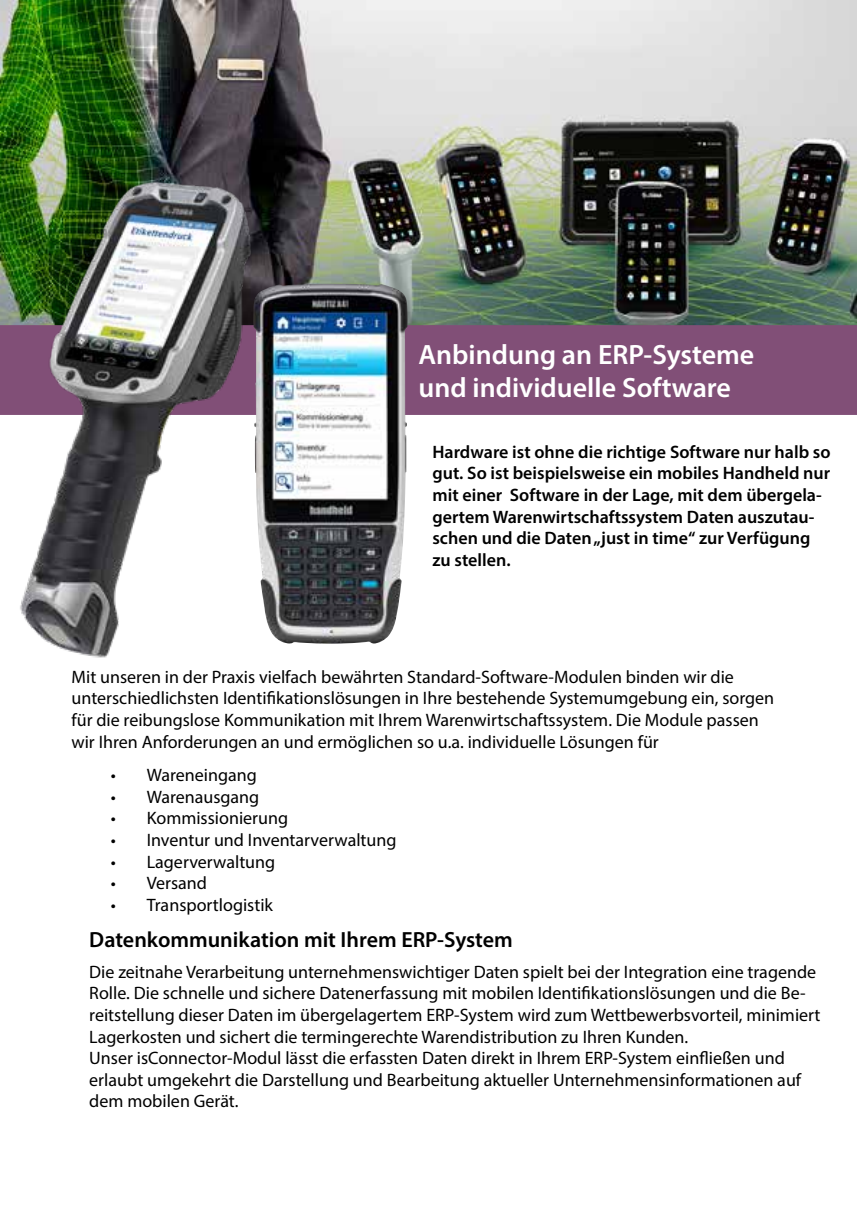
<style>
.page{position:relative;width:857px;height:1225px;background:#fff}
.page>*{position:absolute;margin:0;border:0;box-sizing:border-box;transform-origin:0 0}
.t1{font:600 28px/33.6px "Myriad Pro";color:#fff}
.t2{font:600 22px "Myriad Pro";color:#000}
.t3{font:18px/21.6px "Myriad Pro";color:#000}
.t4{font:600 18px/21.6px "Myriad Pro";color:#000}
</style>
<div class="page">
<img style="left:0;top:0;width:856px;height:325px">
<div style="left:407px;top:325px;width:449px;height:90px;background:#814f77"></div>
<img style="left:254px;top:283px;width:153px;height:360px">
<img style="left:0;top:131px;width:254px;height:526px">
<h1 class="t1" style="left:418px;top:337px;width:337px">Anbindung an ERP-Systeme und individuelle Software</h1>
<p class="t4" style="left:432px;top:440px;width:399px">Hardware ist ohne die richtige Software nur halb so gut. So ist beispielsweise ein mobiles Handheld nur mit einer Software in der Lage, mit dem übergela&shy;gertem Warenwirtschaftssystem Daten auszutau&shy;schen und die Daten „just in time“ zur Verfügung zu stellen.</p>
<p class="t3" style="left:71px;top:665px;width:704px">Mit unseren in der Praxis vielfach bewährten Standard-Software-Modulen binden wir die unterschiedlichsten Identifikationslösungen in Ihre bestehende Systemumgebung ein, sorgen für die reibungslose Kommunikation mit Ihrem Warenwirtschaftssystem. Die Module passen wir Ihren Anforderungen an und ermöglichen so u.a. individuelle Lösungen für</p>
<p class="t3" style="left:111px;top:764px;width:148px">• Wareneingang</p>
<p class="t3" style="left:111px;top:785px;width:150px">• Warenausgang</p>
<p class="t3" style="left:111px;top:807px;width:179px">• Kommissionierung</p>
<p class="t3" style="left:111px;top:829px;width:287px">• Inventur und Inventarverwaltung</p>
<p class="t3" style="left:111px;top:850px;width:166px">• Lagerverwaltung</p>
<p class="t3" style="left:111px;top:872px;width:98px">• Versand</p>
<p class="t3" style="left:111px;top:893px;width:164px">• Transportlogistik</p>
<p class="t2" style="left:89px;top:925px;width:425px">Datenkommunikation mit Ihrem ERP-System</p>
<p class="t3" style="left:89px;top:960px;width:732px">Die zeitnahe Verarbeitung unternehmenswichtiger Daten spielt bei der Integration eine tragende Rolle. Die schnelle und sichere Datenerfassung mit mobilen Identifikationslösungen und die Be&shy;reitstellung dieser Daten im übergelagertem ERP-System wird zum Wettbewerbsvorteil, minimiert Lagerkosten und sichert die termingerechte Warendistribution zu Ihren Kunden.<br>Unser isConnector-Modul lässt die erfassten Daten direkt in Ihrem ERP-System einfließen und erlaubt umgekehrt die Darstellung und Bearbeitung aktueller Unternehmensinformationen auf dem mobilen Gerät.</p>
</div>
